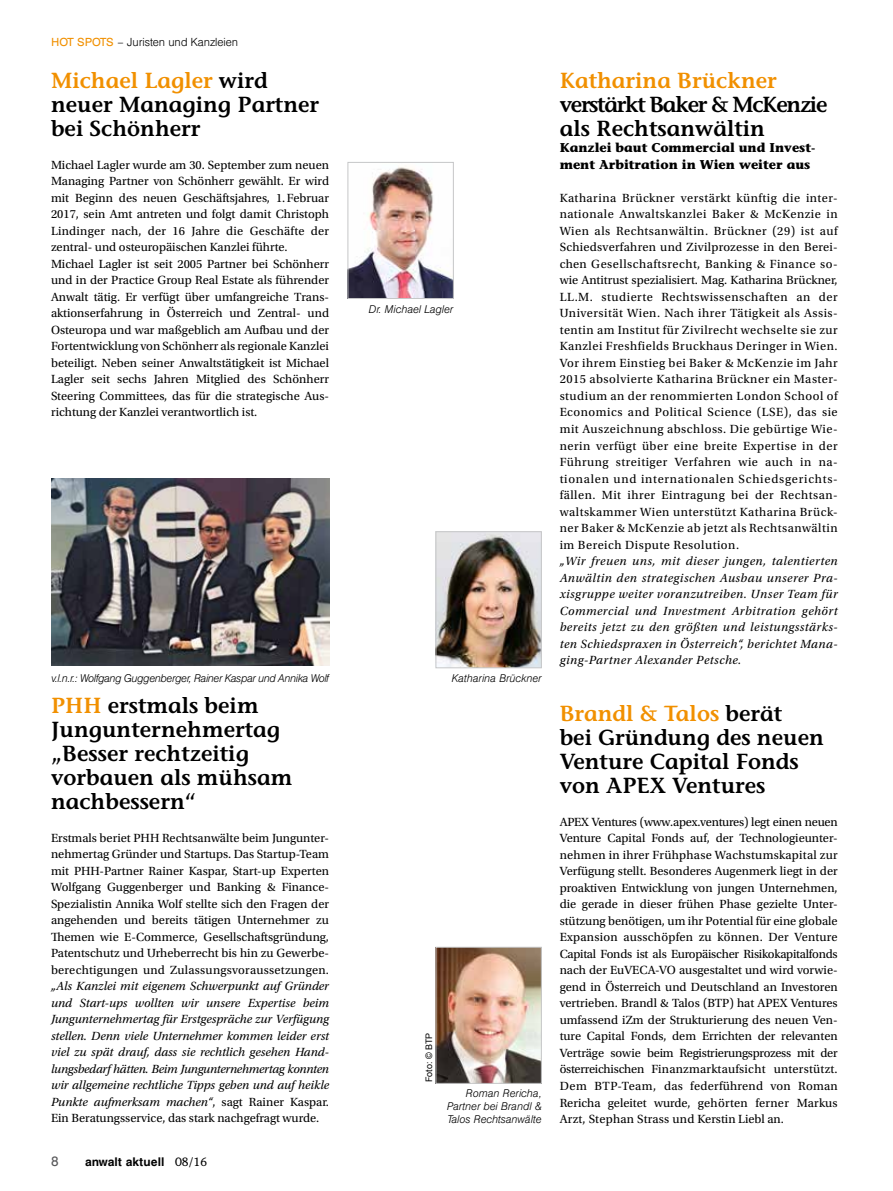
<style>
.page{position:relative;width:893px;height:1191px;background:#fff}
.page>*{position:absolute;margin:0;border:0;box-sizing:border-box;transform-origin:0 0}
.t1{font:600 21.75px/24px "Stone Informal";color:#000}
.t2{font:600 21.75px/24px "Stone Informal";letter-spacing:-.06em;color:#000}
.t3{font:600 21.75px "Stone Informal";color:#f19000}
.t4{font:13.5px "AT Triumvirate";color:#58585a}
.t5{font:700 12.75px/16.5px "Stone Informal";color:#000}
.t6{font:12.45px/16.5px "Utopia Std";letter-spacing:.02em;color:#000;text-align:justify}
.t7{font:12.45px/16.5px "Utopia Std";letter-spacing:.04em;color:#000}
.t8{font:italic 12.45px/16.5px "Utopia Std";letter-spacing:.015em;color:#000;text-align:justify}
.t9{font:12.45px/16.5px "Utopia Std";color:#000}
.t10{font:700 12px "AT Triumvirate";color:#000}
.t11{font:300 11.25px "AT Triumvirate";color:#000}
.t12{font:italic 300 10.8px/12.9px "AT Triumvirate";color:#000;text-align:justify}
.t13{font:italic 300 10.8px "AT Triumvirate";letter-spacing:-.03em;color:#000}
.t14{font:9px "Arial";color:#000}
.s1{font-weight:400;color:#f19000}
.s2{color:#f19000}
.s3{font-style:normal}
.s4{font-family:"Stone Informal";font-weight:400}
</style>
<div class="page">
<img style="left:350px;top:167px;width:102px;height:130px">
<div style="left:348px;top:162px;width:106px;height:137px;border:1px solid #c6c7c8"></div>
<img style="left:438px;top:533px;width:102px;height:133px">
<div style="left:436px;top:531px;width:106px;height:137px;border:1px solid #c6c7c8"></div>
<img style="left:438px;top:949px;width:102px;height:132px">
<div style="left:436px;top:947px;width:106px;height:136px;border:1px solid #c6c7c8"></div>
<img style="left:51px;top:478px;width:278px;height:187px">
<p class="t11" style="left:51px;top:35px;width:189px"><span class="s1">HOT SPOTS</span> – Juristen und Kanzleien</p>
<h1 class="t1" style="left:51px;top:68px;width:270px"><span class="s2">Michael Lagler</span> wird neuer Managing Partner bei Schönherr</h1>
<p class="t9" style="left:51px;top:157px;width:280px">Michael Lagler wurde am 30. September zum neuen Managing Partner von Schönherr gewählt. Er wird mit Beginn des neuen Geschäftsjahres, 1.Februar 2017, sein Amt antreten und folgt damit Christoph Lindinger nach, der 16 Jahre die Geschäfte der zentral- und osteuropäischen Kanzlei führte.<br>Michael Lagler ist seit 2005 Partner bei Schönherr und in der Practice Group Real Estate als führender Anwalt tätig. Er verfügt über umfangreiche Trans&shy;aktionserfahrung in Österreich und Zentral- und Osteuropa und war maßgeblich am Aufbau und der Fortentwicklung von Schönherr als regionale Kanzlei beteiligt. Neben seiner Anwaltstätigkeit ist Michael Lagler seit sechs Jahren Mitglied des Schönherr Steering Committees, das für die strategische Aus&shy;richtung der Kanzlei verantwortlich ist.</p>
<p class="t13" style="left:51px;top:671px;width:280px">v.l.n.r.: Wolfgang Guggenberger, Rainer Kaspar und Annika Wolf</p>
<h1 class="t1" style="left:51px;top:693px;width:243px"><span class="s2">PHH</span> erstmals beim<br>Jungunternehmertag „Besser rechtzeitig vorbauen als mühsam nachbessern“</h1>
<p class="t6" style="left:51px;top:829px;width:280px">Erstmals beriet PHH Rechtsanwälte beim Jungunter&shy;nehmertag Gründer und Startups. Das Startup-Team mit PHH-Partner Rainer Kaspar, Start-up Experten Wolfgang Guggenberger und Banking &amp; Finance-Spezialistin Annika Wolf stellte sich den Fragen der angehenden und bereits tätigen Unternehmer zu Themen wie E-Commerce, Gesellschaftsgründung, Patentschutz und Urheberrecht bis hin zu Gewerbe&shy;berechtigungen und Zulassungsvoraussetzungen.</p>
<p class="t8" style="left:51px;top:978px;width:280px">„Als Kanzlei mit eigenem Schwerpunkt auf Gründer und Start-ups wollten wir unsere Expertise beim Jungunternehmertag für Erstgespräche zur Verfügung stellen. Denn viele Unternehmer kommen leider erst viel zu spät drauf, dass sie rechtlich gesehen Hand&shy;lungsbedarf hätten. Beim Jungunternehmertag konnten wir allgemeine rechtliche Tipps geben und auf heikle Punkte aufmerksam machen“<span class="s3">, sagt Rainer Kaspar.<br>Ein Beratungsservice, das stark nachgefragt wurde.</span></p>
<p class="t4" style="left:51px;top:1152px;width:9px">8</p>
<p class="t10" style="left:85px;top:1153px;width:124px">anwalt aktuell <span class="s4">08/16</span></p>
<p class="t12" style="left:369px;top:302px;width:86px">Dr. Michael Lagler</p>
<p class="t12" style="left:452px;top:671px;width:92px">Katharina Brückner</p>
<p class="t14" style="left:423px;top:1082px;width:51px;rotate:-90deg">Foto: © BTP</p>
<p class="t12" style="left:447px;top:1086px;width:96px;text-indent:19px">Roman Rericha, Partner bei Brandl &amp; Talos Rechtsanwälte</p>
<h1 class="t3" style="left:560px;top:67px;width:219px">Katharina Brückner</h1>
<h1 class="t2" style="left:560px;top:92px;width:269px">verstärkt Baker &amp; McKenzie als Rechtsanwältin</h1>
<p class="t5" style="left:560px;top:139px;width:257px">Kanzlei baut Commercial und Invest&shy;ment Arbitration in Wien weiter aus</p>
<p class="t7" style="left:560px;top:190px;width:280px">Katharina Brückner verstärkt künftig die inter&shy;nationale Anwaltskanzlei Baker &amp; McKenzie in Wien als Rechtsanwältin. Brückner (29) ist auf Schiedsverfahren und Zivilprozesse in den Berei&shy;chen Gesellschaftsrecht, Banking &amp; Finance so&shy;wie Antitrust spezialisiert. Mag. Katharina Brückner, LL.M. studierte Rechtswissenschaften an der Universität Wien. Nach ihrer Tätigkeit als Assis&shy;tentin am Institut für Zivilrecht wechselte sie zur Kanzlei Freshfields Bruckhaus Deringer in Wien.<br>Vor ihrem Einstieg bei Baker &amp; McKenzie im Jahr 2015 absolvierte Katharina Brückner ein Master&shy;studium an der renommierten London School of Economics and Political Science (LSE), das sie mit Auszeichnung abschloss. Die gebürtige Wie&shy;nerin verfügt über eine breite Expertise in der Führung streitiger Verfahren wie auch in na&shy;tionalen und internationalen Schiedsgerichts&shy;fällen. Mit ihrer Eintragung bei der Rechtsan&shy;waltskammer Wien unterstützt Katharina Brück&shy;ner Baker &amp; McKenzie ab jetzt als Rechtsanwältin im Bereich Dispute Resolution.</p>
<p class="t8" style="left:560px;top:553px;width:280px">„Wir freuen uns, mit dieser jungen, talentierten Anwältin den strategischen Ausbau unserer Pra&shy;xisgruppe weiter voranzutreiben. Unser Team für Commercial und Investment Arbitration gehört bereits jetzt zu den größten und leistungsstärks&shy;ten Schiedspraxen in Österreich“, berichtet Mana&shy;ging-Partner Alexander Petsche.</p>
<h1 class="t1" style="left:560px;top:701px;width:266px"><span class="s2">Brandl &amp; Talos</span> berät<br>bei Gründung des neuen<br>Venture Capital Fonds von APEX Ventures</h1>
<p class="t6" style="left:560px;top:814px;width:280px">APEX Ventures (www.apex.ventures) legt einen neuen Venture Capital Fonds auf, der Technologieunter&shy;nehmen in ihrer Frühphase Wachstumskapital zur Verfügung stellt. Besonderes Augenmerk liegt in der proaktiven Entwicklung von jungen Unternehmen, die gerade in dieser frühen Phase gezielte Unter&shy;stützung benötigen, um ihr Potential für eine globale Expansion ausschöpfen zu können. Der Venture Capital Fonds ist als Europäischer Risikokapitalfonds nach der EuVECA-VO ausgestaltet und wird vorwie&shy;gend in Österreich und Deutschland an Investoren vertrieben. Brandl &amp; Talos (BTP) hat APEX Ventures umfassend iZm der Strukturierung des neuen Ven&shy;ture Capital Fonds, dem Errichten der relevanten Verträge sowie beim Registrierungsprozess mit der österreichischen Finanzmarktaufsicht unterstützt.<br>Dem BTP-Team, das federführend von Roman Rericha geleitet wurde, gehörten ferner Markus Arzt, Stephan Strass und Kerstin Liebl an.</p>
</div>
